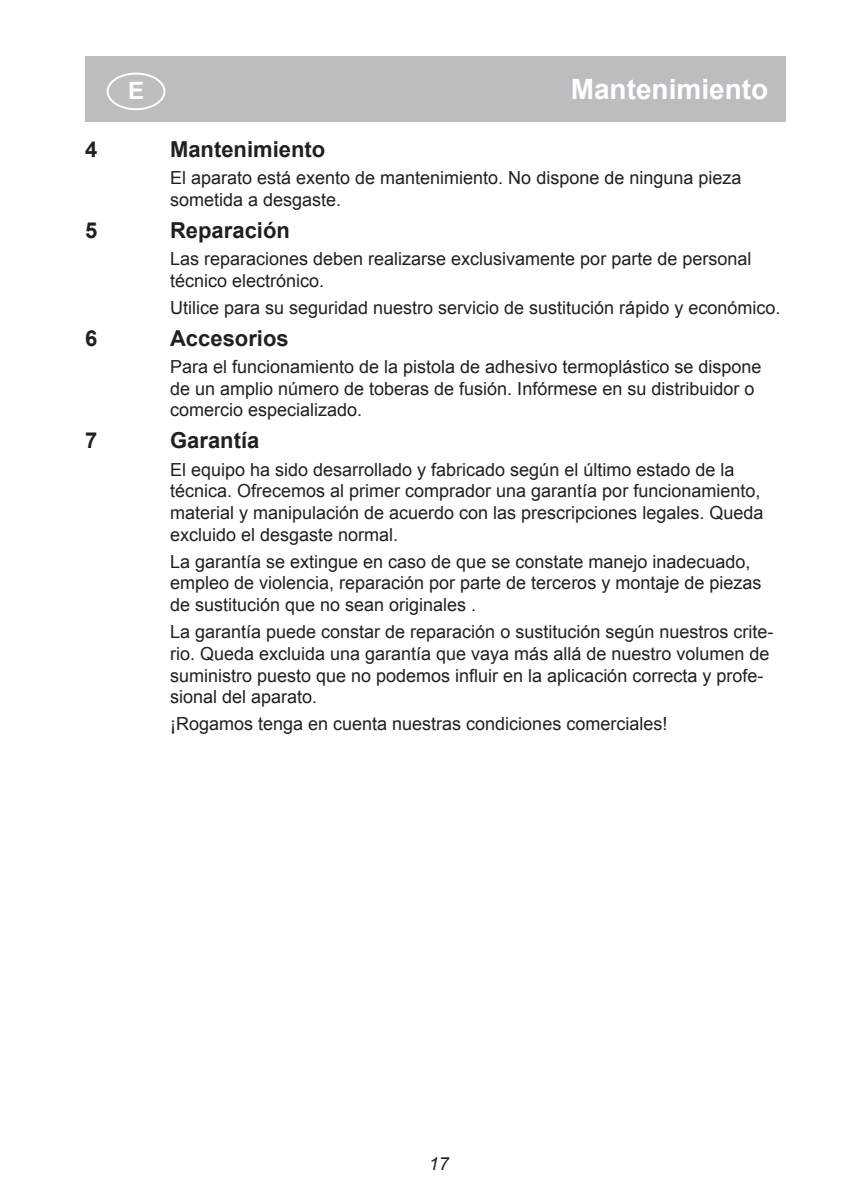
<style>
.page{position:relative;width:842px;height:1191px;background:#fff}
.page>*{position:absolute;margin:0;border:0;box-sizing:border-box;transform-origin:0 0}
.t1{font:700 28px "Arial";color:#fff}
.t2{font:700 24px "Arial";color:#fff}
.t3{font:700 22px "Arial";color:#231f20}
.t4{font:18px/21.6px "Arial";color:#231f20}
.t5{font:italic 18px "Arial";color:#231f20}
</style>
<div class="page">
<div style="left:85px;top:57px;width:700px;height:65px;background:#bcbdc0"></div>
<div style="left:107px;top:73px;width:58px;height:37px;border:2px solid #fff;border-radius:50%"></div>
<h2 class="t2" style="left:128px;top:77px;width:18px">E</h2>
<h1 class="t1" style="left:571px;top:74px;width:199px">Mantenimiento</h1>
<p class="t3" style="left:85px;top:137px;width:14px">4</p>
<p class="t3" style="left:170px;top:137px;width:157px">Mantenimiento</p>
<p class="t4" style="left:170px;top:167px;width:573px">El aparato está exento de mantenimiento. No dispone de ninguna pieza sometida a desgaste.</p>
<p class="t3" style="left:85px;top:217px;width:14px">5</p>
<p class="t3" style="left:170px;top:217px;width:121px">Reparación</p>
<p class="t4" style="left:170px;top:248px;width:583px">Las reparaciones deben realizarse exclusivamente por parte de personal técnico electrónico.</p>
<p class="t4" style="left:170px;top:297px;width:612px">Utilice para su seguridad nuestro servicio de sustitución rápido y económico.</p>
<p class="t3" style="left:85px;top:326px;width:14px">6</p>
<p class="t3" style="left:170px;top:326px;width:120px">Accesorios</p>
<p class="t4" style="left:170px;top:356px;width:593px">Para el funcionamiento de la pistola de adhesivo termoplástico se dispone de un amplio número de toberas de fusión. Infórmese en su distribuidor o comercio especializado.</p>
<p class="t3" style="left:85px;top:428px;width:14px">7</p>
<p class="t3" style="left:170px;top:428px;width:91px">Garantía</p>
<p class="t4" style="left:170px;top:458px;width:595px">El equipo ha sido desarrollado y fabricado según el último estado de la técnica. Ofrecemos al primer comprador una garantía por funcionamiento, material y manipulación de acuerdo con las prescripciones legales. Queda excluido el desgaste normal.</p>
<p class="t4" style="left:170px;top:551px;width:593px">La garantía se extingue en caso de que se constate manejo inadecuado, empleo de violencia, reparación por parte de terceros y montaje de piezas de sustitución que no sean originales .</p>
<p class="t4" style="left:170px;top:621px;width:605px">La garantía puede constar de reparación o sustitución según nuestros crite&shy;rio. Queda excluida una garantía que vaya más allá de nuestro volumen de suministro puesto que no podemos influir en la aplicación correcta y profe&shy;sional del aparato.</p>
<p class="t4" style="left:170px;top:713px;width:499px">¡Rogamos tenga en cuenta nuestras condiciones comerciales!</p>
<p class="t5" style="left:429px;top:1153px;width:4px">27</p>
</div>
